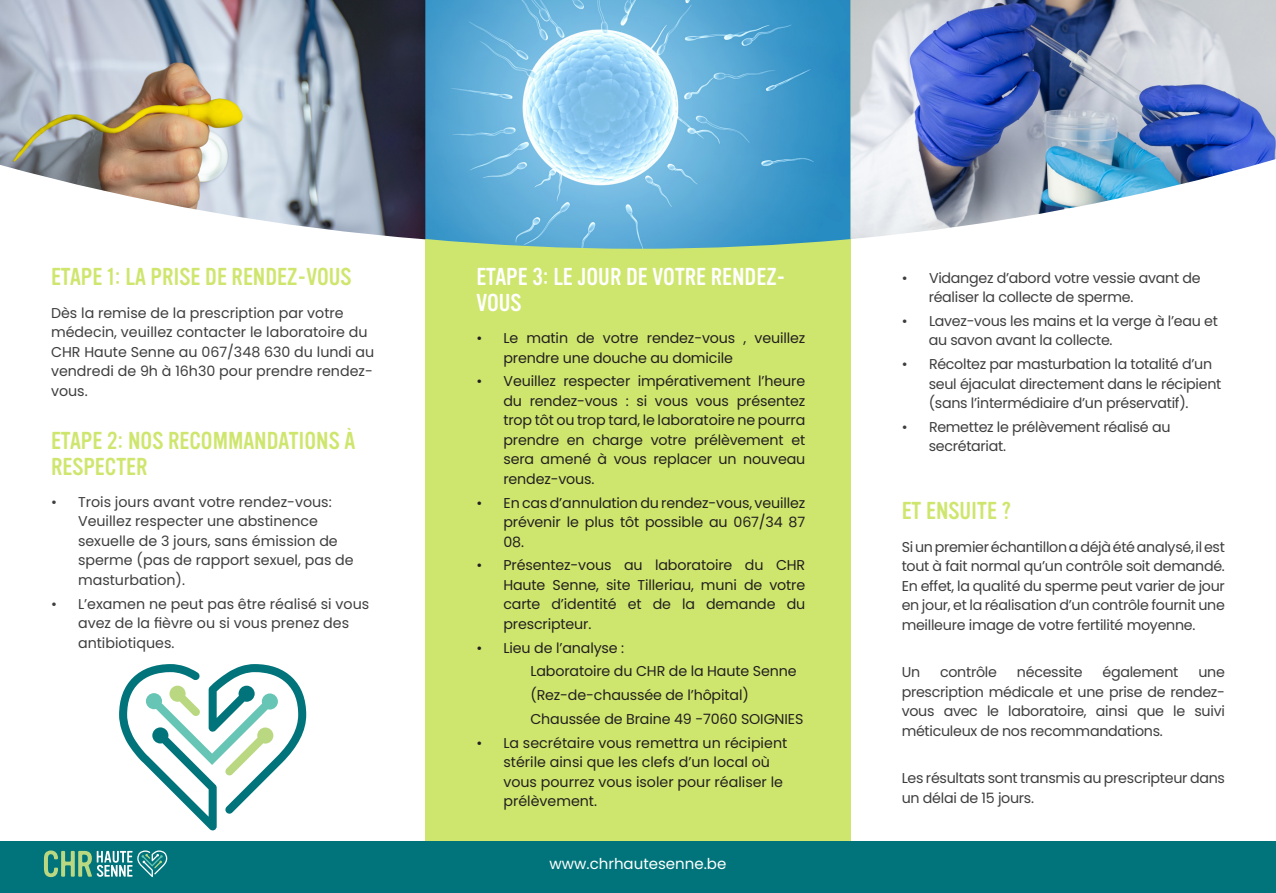
<style>
.page{position:relative;width:1276px;height:893px;background:#fff}
.page>*{position:absolute;margin:0;border:0;box-sizing:border-box;transform-origin:0 0}
.Sous-titre{font:24px/25.5px "Vinyl OT";color:#cee66e}
.Sous-titre-2{font:24px/25.5px "Vinyl OT";color:#fff}
.Texte_courant_gris{font:15px "Poppins";color:#fff}
.Texte_courant_gris-2{font:14.25px/19.5px "Poppins";letter-spacing:-.02em;color:#3e3e3f}
.Texte_courant_gris-3{font:14.25px/19.5px "Poppins";letter-spacing:-.01em;color:#231f20;text-align:justify}
.Texte_courant_gris-4{font:14.25px/19.5px "Poppins";color:#3e3e3f}
</style>
<div class="page">
<div style="left:425px;top:0;width:425px;height:893px;background:#cee66e"></div>
<div style="left:0;top:842px;width:1276px;height:51px;background:#00747a"></div>
<svg style="left:44px;top:850px;width:123px;height:27px"></svg>
<svg style="left:119px;top:664px;width:187px;height:166px"></svg>
<img style="left:423px;top:0;width:427px;height:249px">
<img style="left:850px;top:0;width:426px;height:239px">
<img style="left:0;top:0;width:425px;height:239px">
<p class="Sous-titre" style="left:51px;top:265px;width:302px">ETAPE 1: LA PRISE DE RENDEZ-VOUS</p>
<p class="Texte_courant_gris-4" style="left:51px;top:303px;width:325px">Dès la remise de la prescription par votre médecin, veuillez contacter le laboratoire du CHR Haute Senne au 067/348 630 du lundi au vendredi de 9h à 16h30 pour prendre rendez&shy;vous.</p>
<p class="Sous-titre" style="left:51px;top:428px;width:306px">ETAPE 2: NOS RECOMMANDATIONS À<br>RESPECTER</p>
<p class="Texte_courant_gris-4" style="left:78px;top:492px;width:277px;text-indent:-27px">• Trois jours avant votre rendez-vous:<br>Veuillez respecter une abstinence sexuelle de 3 jours, sans émission de sperme (pas de rapport sexuel, pas de masturbation).</p>
<p class="Texte_courant_gris-4" style="left:78px;top:594px;width:293px;text-indent:-27px">• L’examen ne peut pas être réalisé si vous avez de la fièvre ou si vous prenez des antibiotiques.</p>
<p class="Sous-titre-2" style="left:476px;top:265px;width:311px">ETAPE 3: LE JOUR DE VOTRE RENDEZ-<br>VOUS</p>
<p class="Texte_courant_gris-3" style="left:503px;top:328px;width:303px;text-indent:-27px">• Le matin de votre rendez-vous , veuillez prendre une douche au domicile</p>
<p class="Texte_courant_gris-3" style="left:503px;top:372px;width:303px;text-indent:-27px">• Veuillez respecter impérativement l’heure du rendez-vous : si vous vous présentez trop tôt ou trop tard, le laboratoire ne pourra prendre en charge votre prélèvement et sera amené à vous replacer un nouveau rendez-vous.</p>
<p class="Texte_courant_gris-3" style="left:503px;top:493px;width:303px;text-indent:-27px">• En cas d’annulation du rendez-vous, veuillez prévenir le plus tôt possible au 067/34 87<br>08.</p>
<p class="Texte_courant_gris-3" style="left:503px;top:556px;width:303px;text-indent:-27px">• Présentez-vous au laboratoire du CHR Haute Senne, site Tilleriau, muni de votre carte d’identité et de la demande du prescripteur.</p>
<p class="Texte_courant_gris-3" style="left:476px;top:638px;width:149px">• Lieu de l’analyse :</p>
<p class="Texte_courant_gris-3" style="left:530px;top:662px;width:268px">Laboratoire du CHR de la Haute Senne</p>
<p class="Texte_courant_gris-3" style="left:530px;top:685px;width:220px">(Rez-de-chaussée de l’hôpital)</p>
<p class="Texte_courant_gris-3" style="left:530px;top:709px;width:274px">Chaussée de Braine 49 -7060 SOIGNIES</p>
<p class="Texte_courant_gris-3" style="left:503px;top:733px;width:285px;text-align:left;text-indent:-27px">• La secrétaire vous remettra un récipient stérile ainsi que les clefs d’un local où vous pourrez vous isoler pour réaliser le prélèvement.</p>
<p class="Texte_courant_gris" style="left:549px;top:855px;width:178px">www.chrhautesenne.be</p>
<p class="Texte_courant_gris-2" style="left:928px;top:268px;width:273px;text-indent:-27px">• Vidangez d’abord votre vessie avant de réaliser la collecte de sperme.</p>
<p class="Texte_courant_gris-2" style="left:928px;top:311px;width:291px;text-indent:-27px">• Lavez-vous les mains et la verge à l’eau et au savon avant la collecte.</p>
<p class="Texte_courant_gris-2" style="left:928px;top:354px;width:294px;text-indent:-27px">• Récoltez par masturbation la totalité d’un seul éjaculat directement dans le récipient (sans l’intermédiaire d’un préservatif).</p>
<p class="Texte_courant_gris-2" style="left:928px;top:417px;width:243px;text-indent:-27px">• Remettez le prélèvement réalisé au secrétariat.</p>
<p class="Sous-titre" style="left:901px;top:499px;width:111px">ET ENSUITE ?</p>
<p class="Texte_courant_gris-2" style="left:901px;top:537px;width:325px;text-align:justify">Si un premier échantillon a déjà été analysé, il est tout à fait normal qu’un contrôle soit demandé.<br>En effet, la qualité du sperme peut varier de jour en jour, et la réalisation d’un contrôle fournit une meilleure image de votre fertilité moyenne.</p>
<p class="Texte_courant_gris-2" style="left:901px;top:662px;width:20px">Un</p>
<p class="Texte_courant_gris-2" style="left:940px;top:662px;width:58px">contrôle</p>
<p class="Texte_courant_gris-2" style="left:1017px;top:662px;width:67px">nécessite</p>
<p class="Texte_courant_gris-2" style="left:1102px;top:662px;width:77px">également</p>
<p class="Texte_courant_gris-2" style="left:901px;top:662px;width:325px;text-align:justify;text-indent:297px">une prescription médicale et une prise de rendez&shy;vous avec le laboratoire, ainsi que le suivi méticuleux de nos recommandations.</p>
<p class="Texte_courant_gris-2" style="left:901px;top:768px;width:325px">Les résultats sont transmis au prescripteur dans un délai de 15 jours.</p>
</div>
